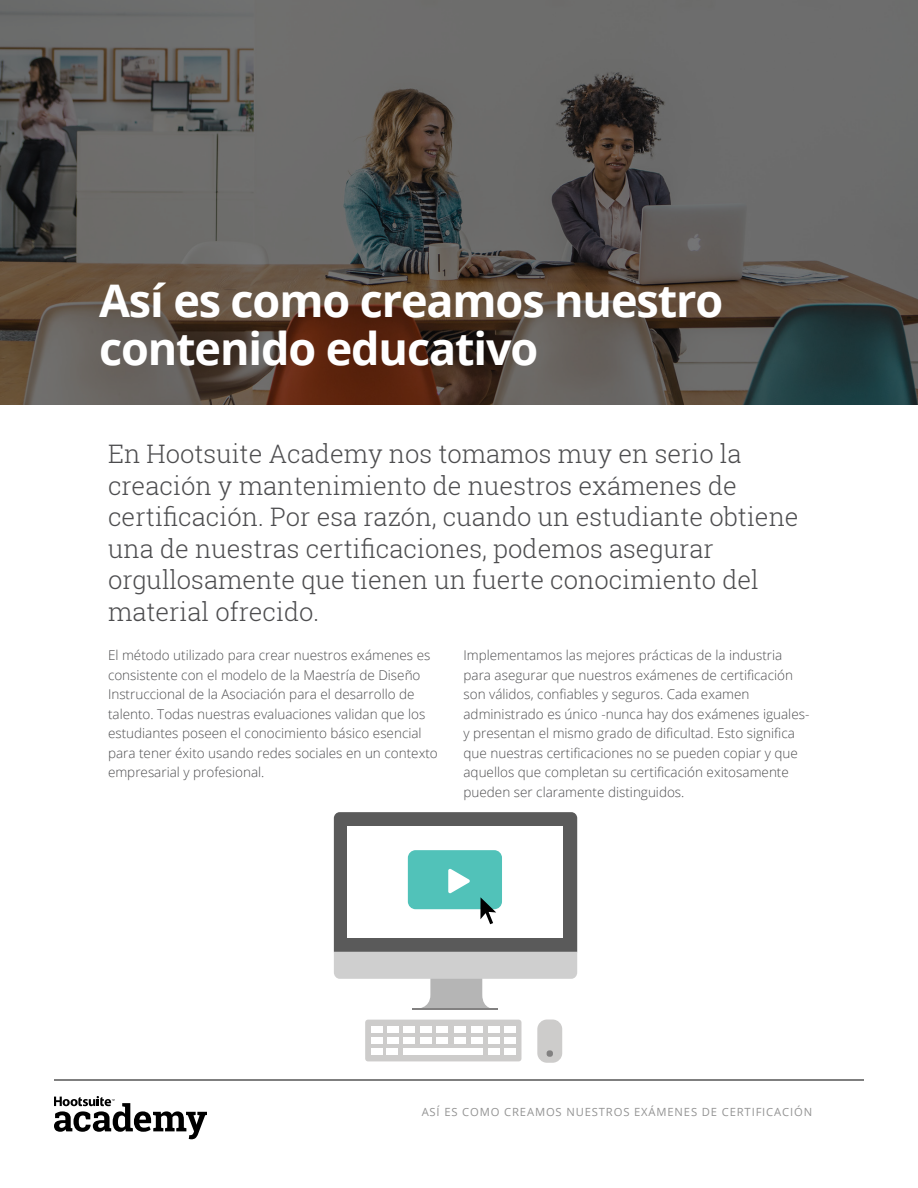
<style>
.page{position:relative;width:918px;height:1188px;background:#fff}
.page>*{position:absolute;margin:0;border:0;box-sizing:border-box;transform-origin:0 0}
.WP-Title{font:700 45px/48px "Open Sans";letter-spacing:-.025em;color:#fff}
.Intro{font:300 25.5px/31.5px "Roboto Slab";color:#4d4d4f}
.Body{font:300 13.5px/19.5px "Open Sans";color:#4d4d4f}
.t1{font:11.25px "Open Sans";letter-spacing:.075em;color:#949494}
</style>
<div class="page">
<hr style="left:54px;top:1080px;width:810px;height:1px;background:#000">
<svg style="left:0;top:0;width:918px;height:405px;background:#5c5853"></svg>
<div style="left:334px;top:812px;width:243px;height:145px;background:#5a5a5a;border-radius:6px"></div>
<div style="left:347px;top:827px;width:216px;height:111px;background:#fff"></div>
<svg style="left:334px;top:952px;width:243px;height:57px"></svg>
<hr style="left:413px;top:1008px;width:85px;height:2px;background:#828181">
<div style="left:365px;top:1020px;width:156px;height:41px;background:#cdcccb;border-radius:3px"></div>
<div style="left:371px;top:1026px;width:11px;height:7px;background:#fff"></div>
<div style="left:387px;top:1026px;width:11px;height:7px;background:#fff"></div>
<div style="left:404px;top:1026px;width:11px;height:7px;background:#fff"></div>
<div style="left:420px;top:1026px;width:11px;height:7px;background:#fff"></div>
<div style="left:437px;top:1026px;width:11px;height:7px;background:#fff"></div>
<div style="left:454px;top:1026px;width:11px;height:7px;background:#fff"></div>
<div style="left:472px;top:1026px;width:11px;height:7px;background:#fff"></div>
<div style="left:488px;top:1026px;width:11px;height:7px;background:#fff"></div>
<div style="left:505px;top:1026px;width:11px;height:7px;background:#fff"></div>
<div style="left:371px;top:1037px;width:11px;height:6px;background:#fff"></div>
<div style="left:387px;top:1037px;width:11px;height:6px;background:#fff"></div>
<div style="left:404px;top:1037px;width:11px;height:6px;background:#fff"></div>
<div style="left:420px;top:1037px;width:11px;height:6px;background:#fff"></div>
<div style="left:437px;top:1037px;width:11px;height:6px;background:#fff"></div>
<div style="left:454px;top:1037px;width:11px;height:6px;background:#fff"></div>
<div style="left:472px;top:1037px;width:11px;height:6px;background:#fff"></div>
<div style="left:488px;top:1037px;width:11px;height:6px;background:#fff"></div>
<div style="left:505px;top:1037px;width:11px;height:6px;background:#fff"></div>
<div style="left:371px;top:1049px;width:11px;height:6px;background:#fff"></div>
<div style="left:387px;top:1049px;width:11px;height:6px;background:#fff"></div>
<div style="left:403px;top:1049px;width:80px;height:6px;background:#fff"></div>
<div style="left:488px;top:1049px;width:11px;height:6px;background:#fff"></div>
<div style="left:505px;top:1049px;width:11px;height:6px;background:#fff"></div>
<div style="left:537px;top:1020px;width:25px;height:43px;background:#cdcccb;border-radius:10px"></div>
<div style="left:547px;top:1050px;width:6px;height:7px;background:#828181;border-radius:3px"></div>
<div style="left:408px;top:850px;width:94px;height:59px;background:#51c2b9;border-radius:8px"></div>
<svg style="left:480px;top:897px;width:16px;height:27px"></svg>
<svg style="left:448px;top:868px;width:22px;height:26px"></svg>
<svg style="left:54px;top:1096px;width:153px;height:43px"></svg>
<p class="WP-Title" style="left:99px;top:276px;width:626px">Así es como creamos nuestro contenido educativo</p>
<p class="Intro" style="left:108px;top:437px;width:692px">En Hootsuite Academy nos tomamos muy en serio la creación y mantenimiento de nuestros exámenes de certificación. Por esa razón, cuando un estudiante obtiene una de nuestras certificaciones, podemos asegurar orgullosamente que tienen un fuerte conocimiento del material ofrecido.</p>
<p class="Body" style="left:108px;top:645px;width:331px">El método utilizado para crear nuestros exámenes es consistente con el modelo de la Maestría de Diseño Instruccional de la Asociación para el desarrollo de talento. Todas nuestras evaluaciones validan que los estudiantes poseen el conocimiento básico esencial para tener éxito usando redes sociales en un contexto empresarial y profesional.</p>
<p class="Body" style="left:464px;top:645px;width:347px">Implementamos las mejores prácticas de la industria para asegurar que nuestros exámenes de certificación son válidos, confiables y seguros. Cada examen administrado es único -nunca hay dos exámenes iguales&shy;y presentan el mismo grado de dificultad. Esto significa que nuestras certificaciones no se pueden copiar y que aquellos que completan su certificación exitosamente pueden ser claramente distinguidos.</p>
<p class="t1" style="left:422px;top:1104px;width:392px">ASÍ ES COMO CREAMOS NUESTROS EXÁMENES DE CERTIFICACIÓN</p>
</div>
